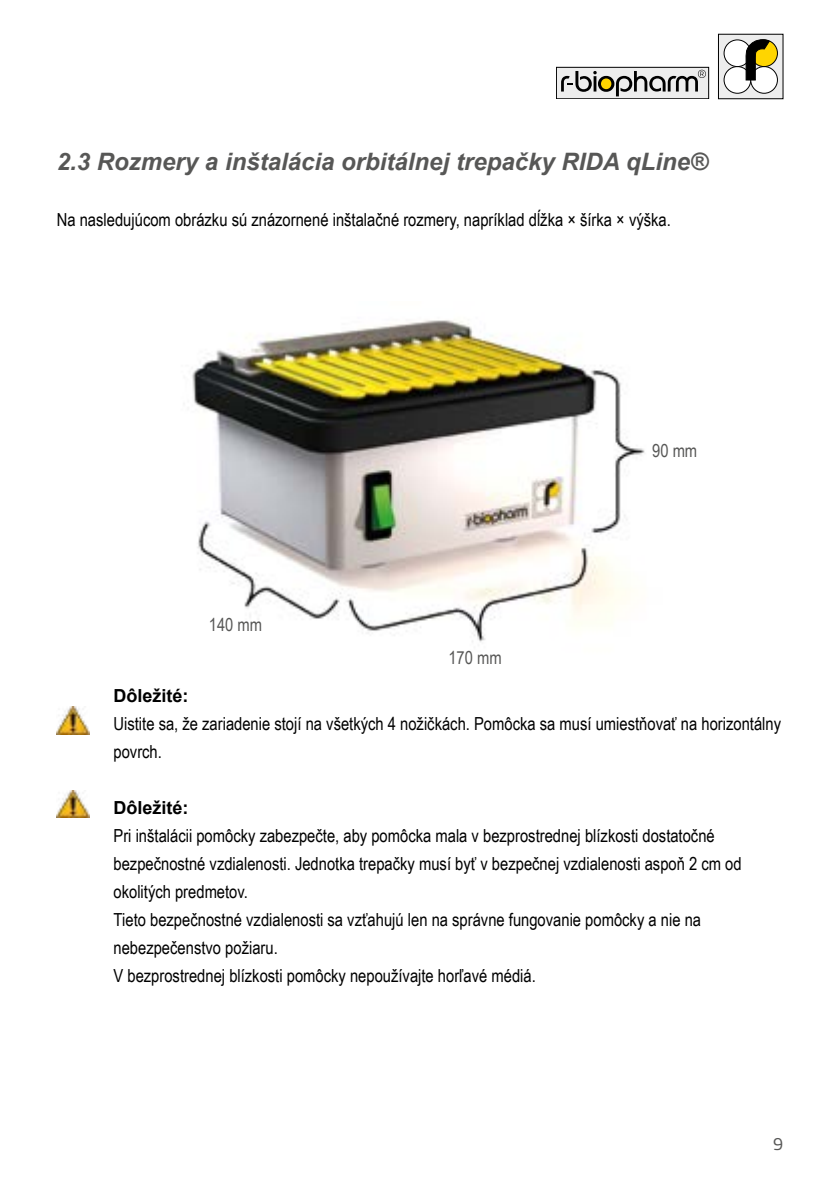
<style>
.page{position:relative;width:840px;height:1191px;background:#fff}
.page>*{position:absolute;margin:0;border:0;box-sizing:border-box;transform-origin:0 0}
.t1{font:italic 700 24px "Arial";color:#575756}
.t2{font:18px/28px "Arial Narrow";color:#000}
.t3{font:700 18px "Arial";color:#000}
.t4{font:18px "Arial Narrow";color:#575756}
.t5{font:18px "Titillium";color:#575756}
</style>
<div class="page">
<div style="left:718px;top:34px;width:64px;height:65px;background:#ededed"></div>
<div style="left:717px;top:34px;width:65px;height:65px;border:1px solid #000"></div>
<div style="left:723px;top:67px;width:27px;height:26px;background:#fff;border-radius:50%"></div>
<div style="left:723px;top:66px;width:27px;height:27px;border:1px solid #000;border-radius:50%"></div>
<div style="left:723px;top:40px;width:27px;height:27px;background:#fff;border-radius:50%"></div>
<div style="left:723px;top:40px;width:27px;height:27px;border:1px solid #000;border-radius:50%"></div>
<div style="left:750px;top:67px;width:27px;height:26px;background:#fff;border-radius:50%"></div>
<div style="left:750px;top:66px;width:27px;height:27px;border:1px solid #000;border-radius:50%"></div>
<div style="left:750px;top:40px;width:27px;height:27px;background:#ffd500;border-radius:50%"></div>
<div style="left:750px;top:40px;width:27px;height:27px;border:1px solid #000;border-radius:50%"></div>
<svg style="left:745px;top:39px;width:24px;height:42px"></svg>
<div style="left:556px;top:67px;width:152px;height:32px;background:#ededed"></div>
<div style="left:556px;top:67px;width:152px;height:32px;border:1px solid #000"></div>
<svg style="left:561px;top:70px;width:144px;height:26px"></svg>
<img style="left:57px;top:706px;width:33px;height:28px">
<img style="left:57px;top:790px;width:33px;height:28px">
<img style="left:192px;top:320px;width:453px;height:322px">
<h1 class="t1" style="left:57px;top:145px;width:652px">2.3 Rozmery a inštalácia orbitálnej trepačky RIDA qLine®</h1>
<p class="t2" style="left:57px;top:205px;width:615px">Na nasledujúcom obrázku sú znázornené inštalačné rozmery, napríklad dĺžka × šírka × výška.</p>
<p class="t4" style="left:209px;top:611px;width:55px">140 mm</p>
<p class="t4" style="left:448px;top:644px;width:55px">170 mm</p>
<p class="t4" style="left:651px;top:437px;width:47px">90 mm</p>
<p class="t3" style="left:113px;top:683px;width:77px">Dôležité:</p>
<p class="t2" style="left:113px;top:709px;width:668px">Uistite sa, že zariadenie stojí na všetkých 4 nožičkách. Pomôcka sa musí umiestňovať na horizontálny povrch.</p>
<p class="t3" style="left:113px;top:795px;width:77px">Dôležité:</p>
<p class="t2" style="left:113px;top:821px;width:629px">Pri inštalácii pomôcky zabezpečte, aby pomôcka mala v bezprostrednej blízkosti dostatočné bezpečnostné vzdialenosti. Jednotka trepačky musí byť v bezpečnej vzdialenosti aspoň 2 cm od okolitých predmetov.<br>Tieto bezpečnostné vzdialenosti sa vzťahujú len na správne fungovanie pomôcky a nie na nebezpečenstvo požiaru.<br>V bezprostrednej blízkosti pomôcky nepoužívajte horľavé médiá.</p>
<p class="t5" style="left:772px;top:1130px;width:12px">9</p>
</div>
